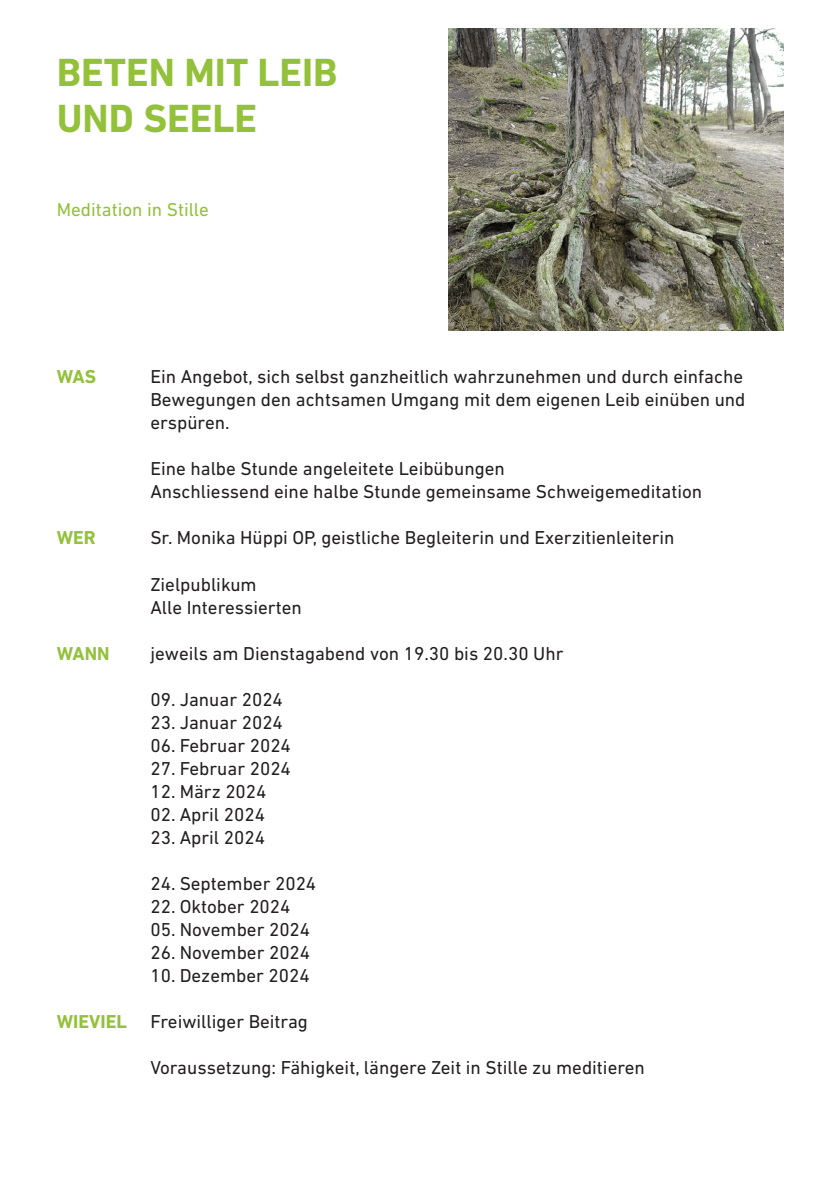
<style>
.page{position:relative;width:840px;height:1191px;background:#fff}
.page>*{position:absolute;margin:0;border:0;box-sizing:border-box;transform-origin:0 0}
.Headline_Flyer{font:700 40px/46px "DIN Next LT Pro";color:#93c139}
.Fliesstext_Flyer{font:19px/23px "DIN Next LT Pro";color:#231f20}
.Subline_Flyer{font:19px "DIN Next LT Pro";color:#93c139}
.W-Fragen{font:700 19px "DIN Next LT Pro";color:#93c139}
</style>
<div class="page">
<img style="left:448px;top:28px;width:334px;height:303px">
<p class="Headline_Flyer" style="left:57px;top:50px;width:282px">BETEN MIT LEIB<br>UND SEELE</p>
<p class="Subline_Flyer" style="left:57px;top:198px;width:154px">Meditation in Stille</p>
<p class="W-Fragen" style="left:57px;top:366px;width:41px">WAS</p>
<p class="W-Fragen" style="left:57px;top:527px;width:41px">WER</p>
<p class="W-Fragen" style="left:57px;top:642px;width:54px">WANN</p>
<p class="W-Fragen" style="left:57px;top:1010px;width:72px">WIEVIEL</p>
<p class="Fliesstext_Flyer" style="left:150px;top:365px;width:596px">Ein Angebot, sich selbst ganzheitlich wahrzunehmen und durch einfache<br>Bewegungen den achtsamen Umgang mit dem eigenen Leib einüben und erspüren.</p>
<p class="Fliesstext_Flyer" style="left:150px;top:457px;width:356px">Eine halbe Stunde angeleitete Leibübungen</p>
<p class="Fliesstext_Flyer" style="left:150px;top:480px;width:553px">Anschliessend eine halbe Stunde gemeinsame Schweigemeditation</p>
<p class="Fliesstext_Flyer" style="left:150px;top:526px;width:525px">Sr. Monika Hüppi OP, geistliche Begleiterin und Exerzitienleiterin</p>
<p class="Fliesstext_Flyer" style="left:150px;top:572px;width:108px">Zielpublikum</p>
<p class="Fliesstext_Flyer" style="left:150px;top:595px;width:153px">Alle Interessierten</p>
<p class="Fliesstext_Flyer" style="left:150px;top:641px;width:414px">jeweils am Dienstagabend von 19.30 bis 20.30 Uhr</p>
<p class="Fliesstext_Flyer" style="left:150px;top:687px;width:134px">09. Januar 2024</p>
<p class="Fliesstext_Flyer" style="left:150px;top:710px;width:134px">23. Januar 2024</p>
<p class="Fliesstext_Flyer" style="left:150px;top:733px;width:142px">06. Februar 2024</p>
<p class="Fliesstext_Flyer" style="left:150px;top:756px;width:142px">27. Februar 2024</p>
<p class="Fliesstext_Flyer" style="left:150px;top:779px;width:118px">12. März 2024</p>
<p class="Fliesstext_Flyer" style="left:150px;top:802px;width:116px">02. April 2024</p>
<p class="Fliesstext_Flyer" style="left:150px;top:825px;width:116px">23. April 2024</p>
<p class="Fliesstext_Flyer" style="left:150px;top:871px;width:167px">24. September 2024</p>
<p class="Fliesstext_Flyer" style="left:150px;top:894px;width:142px">22. Oktober 2024</p>
<p class="Fliesstext_Flyer" style="left:150px;top:917px;width:161px">05. November 2024</p>
<p class="Fliesstext_Flyer" style="left:150px;top:940px;width:161px">26. November 2024</p>
<p class="Fliesstext_Flyer" style="left:150px;top:963px;width:161px">10. Dezember 2024</p>
<p class="Fliesstext_Flyer" style="left:150px;top:1009px;width:159px">Freiwilliger Beitrag</p>
<p class="Fliesstext_Flyer" style="left:150px;top:1055px;width:496px">Voraussetzung: Fähigkeit, längere Zeit in Stille zu meditieren</p>
</div>
